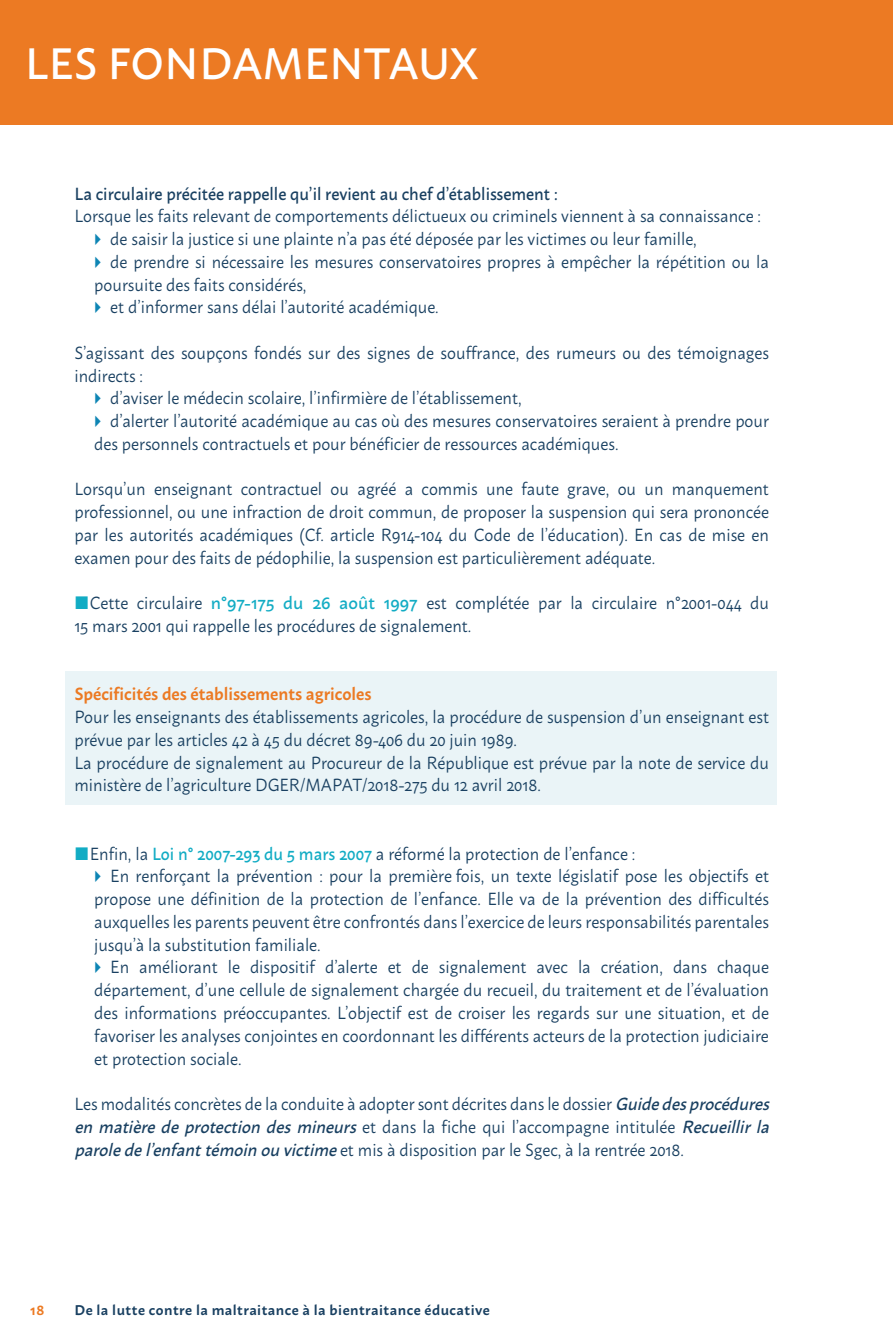
<style>
.page{position:relative;width:893px;height:1340px;background:#fff}
.page>*{position:absolute;margin:0;border:0;box-sizing:border-box;transform-origin:0 0}
.t1{font:500 43.75px "Macho";color:#fff}
.t2{font:17.5px/22.8px "Macho";color:#194061;text-align:justify;scale:.94 1}
.t3{font:500 17.5px "Macho";color:#194061;scale:.94 1}
.t4{font:600 17.5px "Macho";color:#ec7a23;scale:.94 1}
.t5{font:600 14px "Macho";letter-spacing:.035em;color:#194061}
.t6{font:600 14px "Macho";color:#ec7a23}
.s1{font-weight:500;color:#12acc4}
.s2{font-weight:500;font-style:italic}
</style>
<div class="page">
<div style="left:66px;top:671px;width:711px;height:134px;background:#eaf4f7"></div>
<div style="left:0;top:0;width:893px;height:124px;background:#ec7a23"></div>
<h1 class="t1" style="left:25px;top:25px;width:455px">LES FONDAMENTAUX</h1>
<p class="t3" style="left:74px;top:178px;width:516px">La circulaire précitée rappelle qu’il revient au chef d’établissement :</p>
<p class="t2" style="left:74px;top:203px;width:732px">Lorsque les faits relevant de comportements délictueux ou criminels viennent à sa connaissance :</p>
<p class="t2" style="left:110px;top:226px;width:625px">de saisir la justice si une plainte n’a pas été déposée par les victimes ou leur famille,</p>
<p class="t2" style="left:110px;top:248px;width:702px">de prendre si nécessaire les mesures conservatoires propres à empêcher la répétition ou la</p>
<p class="t2" style="left:94px;top:271px;width:227px">poursuite des faits considérés,</p>
<p class="t2" style="left:110px;top:294px;width:351px">et d’informer sans délai l’autorité académique.</p>
<p class="t2" style="left:74px;top:339px;width:740px">S’agissant des soupçons fondés sur des signes de souffrance, des rumeurs ou des témoignages</p>
<p class="t2" style="left:74px;top:362px;width:74px">indirects :</p>
<p class="t2" style="left:110px;top:385px;width:439px">d’aviser le médecin scolaire, l’infirmière de l’établissement,</p>
<p class="t2" style="left:110px;top:408px;width:702px">d’alerter l’autorité académique au cas où des mesures conservatoires seraient à prendre pour</p>
<p class="t2" style="left:94px;top:430px;width:559px">des personnels contractuels et pour bénéficier de ressources académiques.</p>
<p class="t2" style="left:74px;top:476px;width:740px">Lorsqu’un enseignant contractuel ou agréé a commis une faute grave, ou un manquement professionnel, ou une infraction de droit commun, de proposer la suspension qui sera prononcée par les autorités académiques (Cf. article R914-104 du Code de l’éducation). En cas de mise en examen pour des faits de pédophilie, la suspension est particulièrement adéquate.</p>
<p class="t2" style="left:74px;top:590px;width:740px;text-indent:15px">Cette circulaire <span class="s1">n°97-175 du 26 août 1997</span> est complétée par la circulaire n°2001-044 du<br>15 mars 2001 qui rappelle les procédures de signalement.</p>
<p class="t4" style="left:74px;top:678px;width:318px">Spécificités des établissements agricoles</p>
<p class="t2" style="left:74px;top:703px;width:740px;text-align:left">Pour les enseignants des établissements agricoles, la procédure de suspension d’un enseignant est prévue par les articles 42 à 45 du décret 89-406 du 20 juin 1989.<br>La procédure de signalement au Procureur de la République est prévue par la note de service du ministère de l’agriculture DGER/MAPAT/2018-275 du 12 avril 2018.</p>
<p class="t2" style="left:90px;top:840px;width:582px">Enfin, la <span class="s1">Loi n° 2007-293 du 5 mars 2007</span> a réformé la protection de l’enfance :</p>
<p class="t2" style="left:110px;top:863px;width:702px">En renforçant la prévention : pour la première fois, un texte législatif pose les objectifs et</p>
<p class="t2" style="left:94px;top:885px;width:719px">propose une définition de la protection de l’enfance. Elle va de la prévention des difficultés</p>
<p class="t2" style="left:94px;top:908px;width:719px">auxquelles les parents peuvent être confrontés dans l’exercice de leurs responsabilités parentales</p>
<p class="t2" style="left:94px;top:931px;width:242px">jusqu’à la substitution familiale.</p>
<p class="t2" style="left:110px;top:954px;width:702px">En améliorant le dispositif d’alerte et de signalement avec la création, dans chaque</p>
<p class="t2" style="left:94px;top:976px;width:719px">département, d’une cellule de signalement chargée du recueil, du traitement et de l’évaluation</p>
<p class="t2" style="left:94px;top:999px;width:719px">des informations préoccupantes. L’objectif est de croiser les regards sur une situation, et de</p>
<p class="t2" style="left:94px;top:1022px;width:719px">favoriser les analyses conjointes en coordonnant les différents acteurs de la protection judiciaire</p>
<p class="t2" style="left:94px;top:1045px;width:158px">et protection sociale.</p>
<p class="t2" style="left:74px;top:1090px;width:747px">Les modalités concrètes de la conduite à adopter sont décrites dans le dossier <span class="s2">Guidedesprocédures enmatièredeprotectiondesmineurs</span> e t d a n s l a fi c h e q u i l ’ a c c o m p a g n e i n t i t u l é e <span class="s2">Recueillirla paroledel’enfanttémoinouvictime</span>et mis à disposition par le Sgec, à la rentrée 2018.</p>
<p class="t6" style="left:30px;top:1297px;width:16px">18</p>
<p class="t5" style="left:74px;top:1297px;width:417px">De la lutte contre la maltraitance à la bientraitance éducative</p>
</div>
